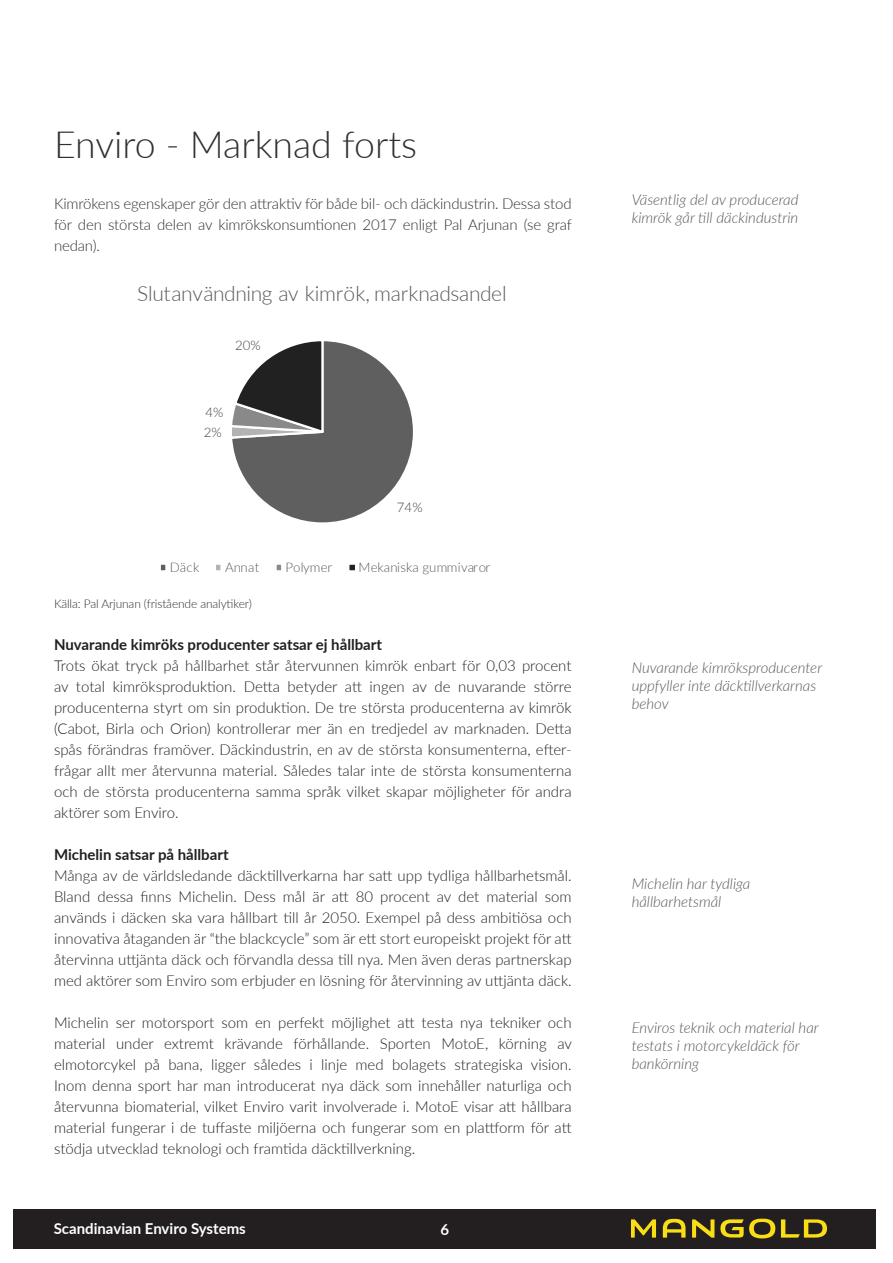
<style>
.page{position:relative;width:893px;height:1263px;background:#fff}
.page>*{position:absolute;margin:0;border:0;box-sizing:border-box;transform-origin:0 0}
.t1{font:300 37.5px "Lato";color:#312f30}
.t2{font:300 21px "Lato";letter-spacing:-.01em;color:#595959}
.t3{font:300 15px/21px "Lato";color:#231f20;text-align:justify}
.Sidotext_analys{font:italic 300 15px/18px "Lato";color:#595755}
.t4{font:300 15px/21px "Lato";letter-spacing:-.01em;color:#312f30;text-align:justify}
.t5{font:700 15px "Lato";color:#231f20}
.t6{font:700 15px "Lato";color:#fff}
.t7{font:300 13.2px "Lato";letter-spacing:.01em;color:#595959}
.t8{font:300 13.2px "Lato";color:#404040}
.t9{font:300 12px "Lato";letter-spacing:-.01em;color:#312f30}
</style>
<div class="page">
<div style="left:14px;top:1209px;width:862px;height:40px;background:#231f20"></div>
<svg style="left:631px;top:1219px;width:25px;height:18px"></svg>
<svg style="left:692px;top:1219px;width:22px;height:18px"></svg>
<svg style="left:663px;top:1219px;width:22px;height:18px"></svg>
<svg style="left:720px;top:1219px;width:55px;height:19px"></svg>
<svg style="left:781px;top:1219px;width:46px;height:18px"></svg>
<svg style="left:232px;top:341px;width:181px;height:182px"></svg>
<div style="left:160px;top:564px;width:6px;height:7px;background:#5f5f5f"></div>
<div style="left:159px;top:562px;width:9px;height:10px;border:2px solid #fff"></div>
<div style="left:215px;top:564px;width:7px;height:7px;background:#b3b3b3"></div>
<div style="left:214px;top:562px;width:9px;height:10px;border:2px solid #fff"></div>
<div style="left:276px;top:564px;width:6px;height:7px;background:#898989"></div>
<div style="left:274px;top:562px;width:9px;height:10px;border:2px solid #fff"></div>
<div style="left:348px;top:564px;width:8px;height:7px;background:#212121"></div>
<div style="left:347px;top:562px;width:10px;height:10px;border:2px solid #fff"></div>
<p class="t1" style="left:54px;top:118px;width:365px">Enviro - Marknad forts</p>
<p class="t4" style="left:54px;top:192px;width:519px">Kimrökens egenskaper gör den attraktiv för både bil- och däckindustrin. Dessa stod för den största delen av kimrökskonsumtionen 2017 enligt Pal Arjunan (se graf nedan).</p>
<p class="t2" style="left:137px;top:279px;width:371px">Slutanvändning av kimrök, marknadsandel</p>
<p class="t8" style="left:235px;top:336px;width:27px">20%</p>
<p class="t8" style="left:205px;top:403px;width:20px">4%</p>
<p class="t8" style="left:204px;top:423px;width:20px">2%</p>
<p class="t8" style="left:397px;top:498px;width:27px">74%</p>
<p class="t7" style="left:170px;top:558px;width:31px">Däck</p>
<p class="t7" style="left:225px;top:558px;width:36px">Annat</p>
<p class="t7" style="left:286px;top:558px;width:48px">Polymer</p>
<p class="t7" style="left:359px;top:558px;width:133px">Mekaniska gummivaror</p>
<p class="t9" style="left:54px;top:595px;width:199px">Källa: Pal Arjunan (fristående analytiker)</p>
<p class="t5" style="left:54px;top:633px;width:330px">Nuvarande kimröks producenter satsar ej hållbart</p>
<p class="t3" style="left:54px;top:654px;width:519px">Trots ökat tryck på hållbarhet står återvunnen kimrök enbart för 0,03 -procent av total kimröksproduktion. Detta betyder att ingen av de nuvarande större -producenterna styrt om sin -produktion. De tre största producenterna av kimrök (Cabot, Birla och Orion) -kontrollerar mer än en -tredjedel av marknaden. Detta spås förändras framöver. Däckindustrin, en av de -största konsumenterna, efter&shy;frågar allt mer återvunna material. Således talar inte de största konsumenterna och de största producenterna samma språk vilket skapar möjligheter för andra aktörer som Enviro.</p>
<p class="t5" style="left:54px;top:843px;width:176px">Michelin satsar på hållbart</p>
<p class="t3" style="left:54px;top:864px;width:519px">Många av de världsledande däcktillverkarna har satt upp tydliga hållbarhetsmål.<br>Bland dessa finns Michelin. Dess mål är att 80 procent av det material som -används i däcken ska vara hållbart till år 2050. Exempel på dess ambitiösa och innovativa åtaganden är “the blackcycle” som är ett stort europeiskt projekt för att återvinna uttjänta däck och förvandla dessa till nya. Men även deras partnerskap med aktörer som Enviro som erbjuder en lösning för återvinning av uttjänta däck.</p>
<p class="t3" style="left:54px;top:1011px;width:519px">Michelin ser motorsport som en perfekt möjlighet att testa nya tekniker och -material under extremt krävande förhållande. Sporten MotoE, körning av elmotorcykel på bana, ligger således i linje med bolagets strategiska vision.<br>Inom denna sport har man introducerat nya däck som innehåller naturliga och -återvunna -biomaterial, vilket Enviro varit involverade i. MotoE visar att hållbara material fungerar i de tuffaste miljöerna och fungerar som en plattform för att stödja utvecklad -teknologi och framtida däcktillverkning.</p>
<p class="t6" style="left:54px;top:1217px;width:194px">Scandinavian Enviro Systems</p>
<p class="t6" style="left:441px;top:1218px;width:10px">6</p>
<p class="Sidotext_analys" style="left:632px;top:190px;width:168px">Väsentlig del av producerad kimrök går till däckindustrin</p>
<p class="Sidotext_analys" style="left:632px;top:658px;width:192px">Nuvarande kimröksproducenter uppfyller inte däcktillverkarnas behov</p>
<p class="Sidotext_analys" style="left:632px;top:874px;width:120px">Michelin har tydliga hållbarhetsmål</p>
<p class="Sidotext_analys" style="left:632px;top:1018px;width:188px">Enviros teknik och material har testats i motorcykeldäck för bankörning</p>
</div>
